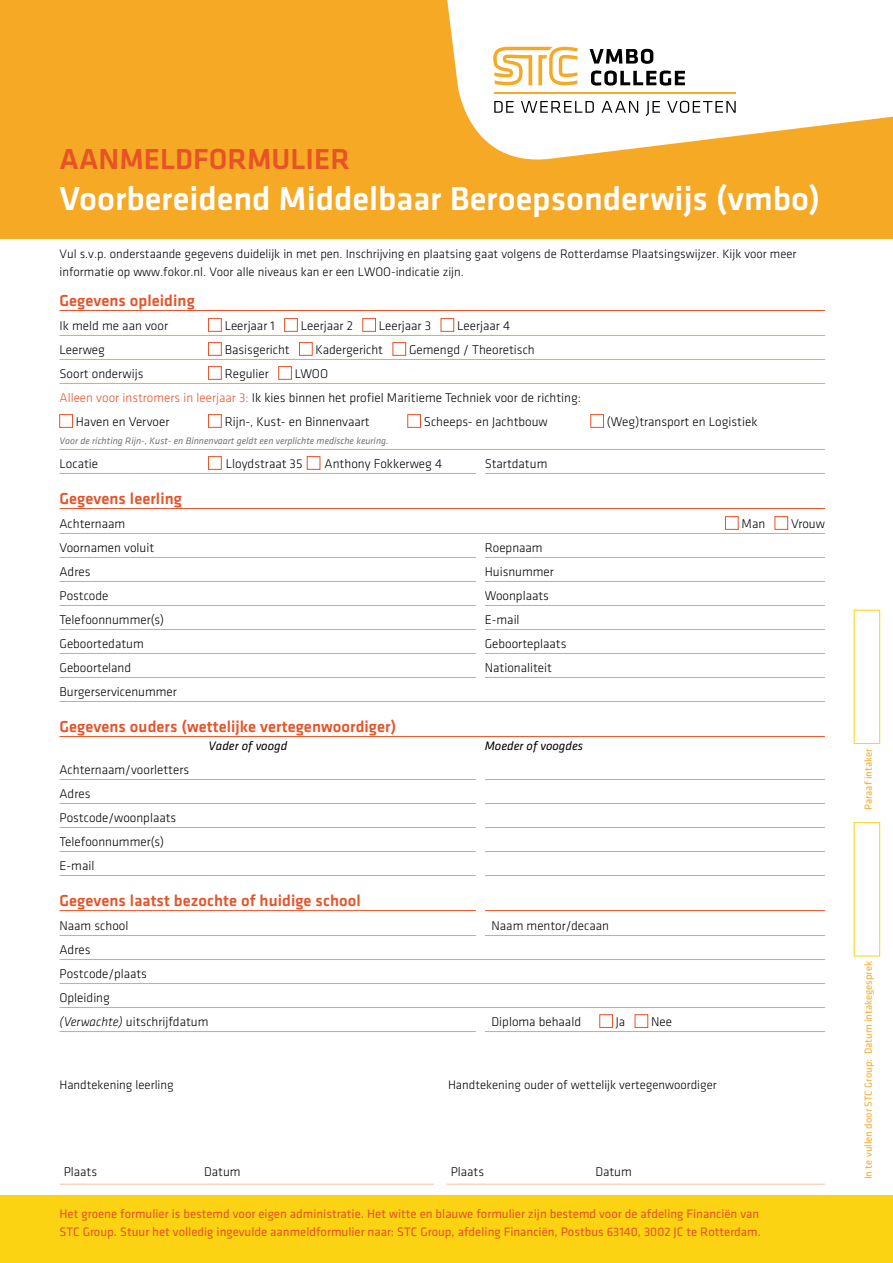
<style>
.page{position:relative;width:893px;height:1263px;background:#fff}
.page>*{position:absolute;margin:0;border:0;box-sizing:border-box;transform-origin:0 0}
.t1{font:500 34.5px "Klavika";color:#fff}
.t2{font:500 30px "Klavika";color:#e85227}
.t3{font:500 16.5px "Klavika";letter-spacing:.005em;color:#e85227}
.t4{font:300 13.2px/24px "Klavika";color:#000}
.t5{font:300 12.75px/18px "Klavika";color:#000}
.t6{font:12.75px/18px "Klavika";color:#e85227}
.t7{font:italic 12.75px "Klavika";color:#000}
.t8{font:10.5px "Klavika";color:#f6a924}
.t9{font:italic 9.75px "Klavika";color:#707172}
.s1{color:#e85227}
.s2{font-style:italic}
</style>
<div class="page">
<div style="left:0;top:0;width:893px;height:239px;background:#f6a924"></div>
<svg style="left:447px;top:0;width:446px;height:160px;fill:#fff"></svg>
<div style="left:0;top:1195px;width:893px;height:68px;background:#fbd312"></div>
<svg style="left:493px;top:47px;width:84px;height:38px"></svg>
<svg style="left:494px;top:101px;width:20px;height:12px"></svg>
<svg style="left:521px;top:101px;width:73px;height:12px"></svg>
<svg style="left:602px;top:101px;width:36px;height:12px"></svg>
<svg style="left:646px;top:101px;width:14px;height:15px"></svg>
<svg style="left:667px;top:101px;width:69px;height:12px"></svg>
<hr style="left:494px;top:93px;width:242px;height:1px;background:#f6a924">
<svg style="left:590px;top:49px;width:63px;height:15px"></svg>
<svg style="left:591px;top:71px;width:94px;height:15px"></svg>
<div style="left:854px;top:822px;width:26px;height:134px;border:1px solid #fbd312"></div>
<div style="left:854px;top:610px;width:26px;height:134px;border:1px solid #fbd312"></div>
<hr style="left:60px;top:310px;width:765px;height:1px;background:#e85227">
<hr style="left:60px;top:335px;width:765px;height:1px;background:#f6a924">
<hr style="left:60px;top:359px;width:765px;height:1px;background:#f6a924">
<hr style="left:60px;top:383px;width:765px;height:1px;background:#f6a924">
<hr style="left:60px;top:449px;width:765px;height:1px;background:#f6a924">
<hr style="left:60px;top:473px;width:765px;height:1px;background:#f6a924">
<hr style="left:60px;top:508px;width:765px;height:1px;background:#e85227">
<hr style="left:60px;top:533px;width:765px;height:1px;background:#f6a924">
<hr style="left:60px;top:557px;width:765px;height:1px;background:#f6a924">
<hr style="left:60px;top:581px;width:765px;height:1px;background:#f6a924">
<hr style="left:60px;top:605px;width:765px;height:1px;background:#f6a924">
<hr style="left:60px;top:629px;width:765px;height:1px;background:#f6a924">
<hr style="left:60px;top:653px;width:765px;height:1px;background:#f6a924">
<hr style="left:60px;top:677px;width:765px;height:1px;background:#f6a924">
<hr style="left:60px;top:701px;width:765px;height:1px;background:#f6a924">
<hr style="left:60px;top:736px;width:765px;height:1px;background:#e85227">
<hr style="left:60px;top:779px;width:765px;height:1px;background:#f6a924">
<hr style="left:60px;top:803px;width:765px;height:1px;background:#f6a924">
<hr style="left:60px;top:827px;width:765px;height:1px;background:#f6a924">
<hr style="left:60px;top:851px;width:765px;height:1px;background:#f6a924">
<hr style="left:60px;top:875px;width:765px;height:1px;background:#f6a924">
<hr style="left:60px;top:910px;width:765px;height:1px;background:#e85227">
<hr style="left:60px;top:935px;width:765px;height:1px;background:#f6a924">
<hr style="left:60px;top:959px;width:765px;height:1px;background:#f6a924">
<hr style="left:60px;top:983px;width:765px;height:1px;background:#f6a924">
<hr style="left:60px;top:1007px;width:765px;height:1px;background:#f6a924">
<hr style="left:60px;top:1031px;width:765px;height:1px;background:#f6a924">
<div style="left:208px;top:318px;width:13px;height:14px;background:#fff;border:1px solid #e85227"></div>
<div style="left:284px;top:318px;width:14px;height:14px;background:#fff;border:1px solid #e85227"></div>
<div style="left:363px;top:318px;width:13px;height:14px;background:#fff;border:1px solid #e85227"></div>
<div style="left:441px;top:318px;width:13px;height:14px;background:#fff;border:1px solid #e85227"></div>
<div style="left:208px;top:342px;width:13px;height:14px;background:#fff;border:1px solid #e85227"></div>
<div style="left:299px;top:342px;width:13px;height:14px;background:#fff;border:1px solid #e85227"></div>
<div style="left:393px;top:342px;width:13px;height:14px;background:#fff;border:1px solid #e85227"></div>
<div style="left:208px;top:366px;width:13px;height:14px;background:#fff;border:1px solid #e85227"></div>
<div style="left:278px;top:366px;width:14px;height:14px;background:#fff;border:1px solid #e85227"></div>
<div style="left:60px;top:414px;width:13px;height:14px;background:#fff;border:1px solid #e85227"></div>
<div style="left:208px;top:414px;width:13px;height:14px;background:#fff;border:1px solid #e85227"></div>
<div style="left:408px;top:414px;width:13px;height:14px;background:#fff;border:1px solid #e85227"></div>
<div style="left:591px;top:414px;width:13px;height:14px;background:#fff;border:1px solid #e85227"></div>
<div style="left:208px;top:456px;width:13px;height:14px;background:#fff;border:1px solid #e85227"></div>
<div style="left:307px;top:456px;width:13px;height:14px;background:#fff;border:1px solid #e85227"></div>
<div style="left:725px;top:516px;width:13px;height:14px;background:#fff;border:1px solid #e85227"></div>
<div style="left:775px;top:516px;width:13px;height:14px;background:#fff;border:1px solid #e85227"></div>
<div style="left:600px;top:1014px;width:13px;height:14px;background:#fff;border:1px solid #e85227"></div>
<div style="left:635px;top:1014px;width:13px;height:14px;background:#fff;border:1px solid #e85227"></div>
<svg style="left:60px;top:1183px;width:765px;height:1px"></svg>
<hr style="left:60px;top:1184px;width:144px;height:1px;background:#f8c0a2">
<hr style="left:204px;top:1184px;width:230px;height:1px;background:#f8c0a2">
<hr style="left:446px;top:1184px;width:149px;height:1px;background:#f8c0a2">
<hr style="left:595px;top:1184px;width:230px;height:1px;background:#f8c0a2">
<div style="left:476px;top:547px;width:9px;height:152px;background:#fff"></div>
<div style="left:476px;top:759px;width:9px;height:151px;background:#fff"></div>
<div style="left:476px;top:927px;width:9px;height:24px;background:#fff"></div>
<div style="left:476px;top:1014px;width:9px;height:24px;background:#fff"></div>
<div style="left:476px;top:462px;width:9px;height:24px;background:#fff"></div>
<h2 class="t2" style="left:60px;top:143px;width:292px">AANMELDFORMULIER</h2>
<h1 class="t1" style="left:60px;top:179px;width:762px">Voorbereidend Middelbaar Beroepsonderwijs (vmbo)</h1>
<p class="t5" style="left:60px;top:245px;width:738px">Vul s.v.p. onderstaande gegevens duidelijk in met pen. Inschrijving en plaatsing gaat volgens de Rotterdamse Plaatsingswijzer. Kijk voor meer informatie op www.fokor.nl. Voor alle niveaus kan er een LWOO-indicatie zijn.</p>
<p class="t3" style="left:60px;top:292px;width:137px">Gegevens opleiding</p>
<p class="t4" style="left:60px;top:314px;width:110px">Ik meld me aan voor</p>
<p class="t4" style="left:225px;top:314px;width:52px">Leerjaar 1</p>
<p class="t4" style="left:301px;top:314px;width:54px">Leerjaar 2</p>
<p class="t4" style="left:379px;top:314px;width:54px">Leerjaar 3</p>
<p class="t4" style="left:457px;top:314px;width:55px">Leerjaar 4</p>
<p class="t4" style="left:60px;top:338px;width:47px">Leerweg</p>
<p class="t4" style="left:225px;top:338px;width:67px">Basisgericht</p>
<p class="t4" style="left:316px;top:338px;width:69px">Kadergericht</p>
<p class="t4" style="left:409px;top:338px;width:127px">Gemengd / Theoretisch</p>
<p class="t4" style="left:60px;top:362px;width:85px">Soort onderwijs</p>
<p class="t4" style="left:225px;top:362px;width:46px">Regulier</p>
<p class="t4" style="left:295px;top:362px;width:35px">LWOO</p>
<p class="t4" style="left:60px;top:386px;width:523px"><span class="s1">Alleen voor instromers in leerjaar 3:</span> Ik kies binnen het profiel Maritieme Techniek voor de richting:</p>
<p class="t4" style="left:76px;top:410px;width:95px">Haven en Vervoer</p>
<p class="t4" style="left:225px;top:410px;width:147px">Rijn-, Kust- en Binnenvaart</p>
<p class="t4" style="left:424px;top:410px;width:125px">Scheeps- en Jachtbouw</p>
<p class="t4" style="left:607px;top:410px;width:152px">(Weg)transport en Logistiek</p>
<p class="t9" style="left:60px;top:435px;width:331px">Voor de richting Rijn-, Kust- en Binnenvaart geldt een verplichte medische keuring.</p>
<p class="t4" style="left:60px;top:452px;width:40px">Locatie</p>
<p class="t4" style="left:226px;top:452px;width:78px">Lloydstraat 35</p>
<p class="t4" style="left:485px;top:452px;width:64px">Startdatum</p>
<p class="t3" style="left:60px;top:490px;width:124px">Gegevens leerling</p>
<p class="t4" style="left:60px;top:512px;width:67px">Achternaam</p>
<p class="t4" style="left:742px;top:512px;width:25px">Man</p>
<p class="t4" style="left:791px;top:512px;width:35px">Vrouw</p>
<p class="t4" style="left:60px;top:536px;width:96px">Voornamen voluit</p>
<p class="t4" style="left:485px;top:536px;width:59px">Roepnaam</p>
<p class="t4" style="left:60px;top:560px;width:32px">Adres</p>
<p class="t4" style="left:485px;top:560px;width:71px">Huisnummer</p>
<p class="t4" style="left:60px;top:584px;width:51px">Postcode</p>
<p class="t4" style="left:485px;top:584px;width:66px">Woonplaats</p>
<p class="t4" style="left:60px;top:608px;width:106px">Telefoonnummer(s)</p>
<p class="t4" style="left:485px;top:608px;width:36px">E-mail</p>
<p class="t4" style="left:60px;top:632px;width:86px">Geboortedatum</p>
<p class="t4" style="left:485px;top:632px;width:83px">Geboorteplaats</p>
<p class="t4" style="left:60px;top:656px;width:73px">Geboorteland</p>
<p class="t4" style="left:485px;top:656px;width:69px">Nationaliteit</p>
<p class="t4" style="left:60px;top:680px;width:119px">Burgerservicenummer</p>
<p class="t3" style="left:60px;top:718px;width:338px">Gegevens ouders (wettelijke vertegenwoordiger)</p>
<p class="t7" style="left:208px;top:739px;width:81px">Vader of voogd</p>
<p class="t7" style="left:485px;top:739px;width:100px">Moeder of voogdes</p>
<p class="t4" style="left:60px;top:758px;width:131px">Achternaam/voorletters<br>Adres<br>Postcode/woonplaats<br>Telefoonnummer(s)<br>E-mail</p>
<p class="t3" style="left:60px;top:892px;width:303px">Gegevens laatst bezochte of huidige school</p>
<p class="t4" style="left:60px;top:914px;width:70px">Naam school</p>
<p class="t4" style="left:492px;top:914px;width:119px">Naam mentor/decaan</p>
<p class="t4" style="left:60px;top:938px;width:150px">Adres<br>Postcode/plaats<br>Opleiding<br><span class="s2">(Verwachte)</span> uitschrijfdatum</p>
<p class="t4" style="left:492px;top:1010px;width:91px">Diploma behaald</p>
<p class="t4" style="left:616px;top:1010px;width:11px">Ja</p>
<p class="t4" style="left:651px;top:1010px;width:22px">Nee</p>
<p class="t5" style="left:60px;top:1076px;width:116px">Handtekening leerling</p>
<p class="t5" style="left:448px;top:1076px;width:270px">Handtekening ouder of wettelijk vertegenwoordiger</p>
<p class="t4" style="left:64px;top:1160px;width:35px">Plaats</p>
<p class="t4" style="left:204px;top:1160px;width:38px">Datum</p>
<p class="t4" style="left:451px;top:1160px;width:35px">Plaats</p>
<p class="t4" style="left:595px;top:1160px;width:38px">Datum</p>
<p class="t6" style="left:60px;top:1205px;width:703px">Het groene formulier is bestemd voor eigen administratie. Het witte en blauwe formulier zijn bestemd voor de afdeling Financiën van<br>STC Group. Stuur het volledig ingevulde aanmeldformulier naar: STC Group, afdeling Financiën, Postbus 63140, 3002 JC te Rotterdam.</p>
<p class="t8" style="left:863px;top:810px;width:63px;rotate:-90deg">Paraaf intaker</p>
<p class="t8" style="left:863px;top:1179px;width:220px;rotate:-90deg">In te vullen door STC Group: Datum intakegesprek</p>
</div>
